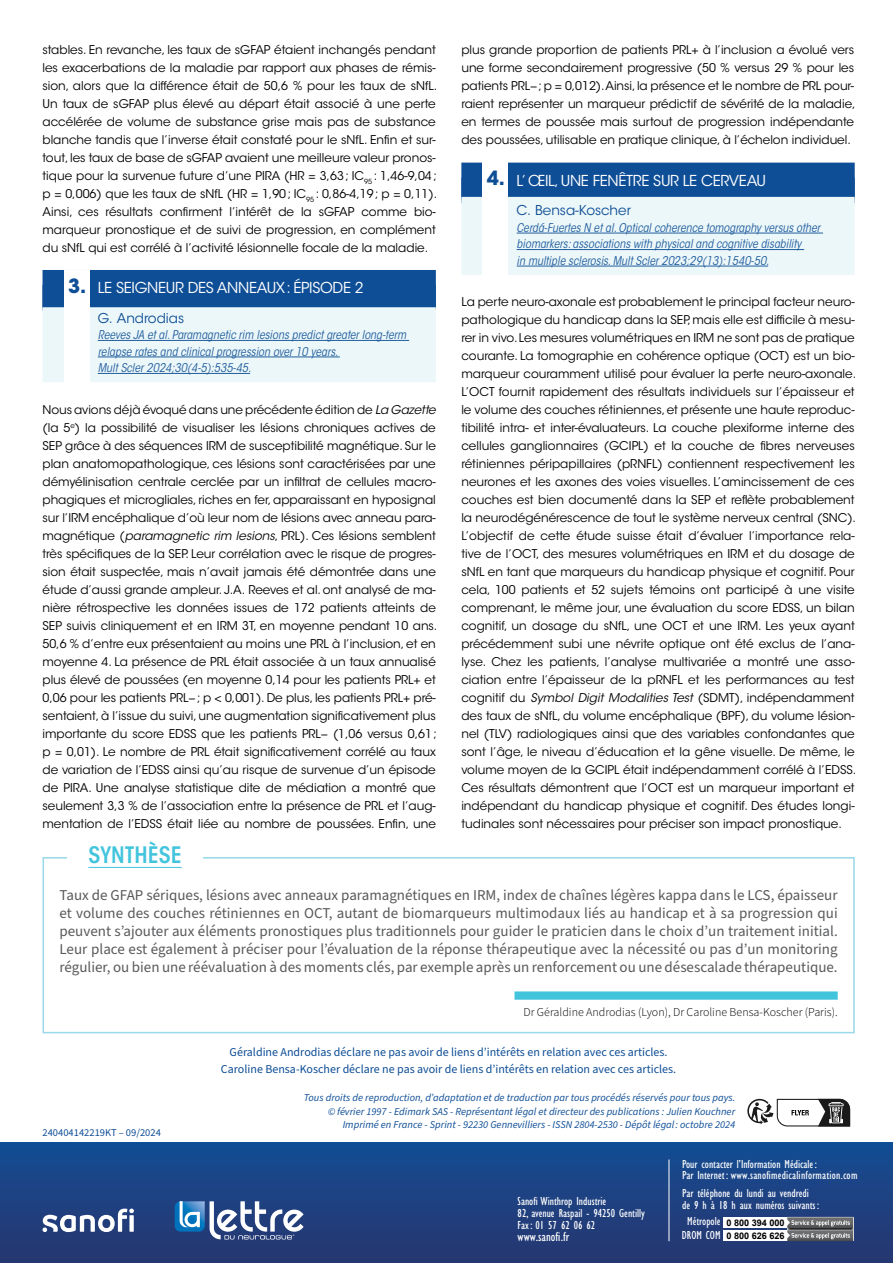
<style>
.page{position:relative;width:893px;height:1263px;background:#fff}
.page>*{position:absolute;margin:0;border:0;box-sizing:border-box;transform-origin:0 0}
.t1{font:600 condensed 22.5px "ITC Avant Garde Std";color:#42c4dd}
.t2{font:700 19.5px "ITC Avant Garde Std";color:#0e4e96}
.t3{font:15px/18px "Source Sans Pro";color:#58595b;text-align:justify}
.t4{font:15px "ITC Avant Garde Std";letter-spacing:-.02em;color:#fff}
.t5{font:13.5px "ITC Avant Garde Std";color:#0e4e96}
.t6{font:condensed 13.5px "Gill Sans Std";color:#fff}
.t7{font:12px/18px "ITC Avant Garde Std";color:#000}
.t8{font:italic condensed 12px/16.5px "ITC Avant Garde Std";color:#215e9e}
.t9{font:condensed 12px/12px "Gill Sans Std";color:#fff}
.t10{font:12px/16.5px "Source Sans Pro";color:#0e4e96;text-align:center}
.t11{font:300 12px "Source Sans Pro";color:#000}
.t12{font:italic 10.5px/13.5px "Source Sans Pro";color:#0e4e96;text-align:right}
.t13{font:10.5px "Source Sans Pro";color:#0e4e96}
.t14{font:700 9.15px/12.8px "Arial";color:#000}
.s1{font-style:italic}
</style>
<div class="page">
<div style="left:0;top:1143px;width:893px;height:120px;background:linear-gradient(to bottom,#144c93,#273770)"></div>
<hr style="left:669px;top:1159px;width:1px;height:82px;background:#fff">
<div style="left:724px;top:1217px;width:129px;height:11px;background:#fff"></div>
<div style="left:724px;top:1230px;width:129px;height:11px;background:#fff"></div>
<svg style="left:787px;top:1217px;width:66px;height:24px;background:#7b7c7e"></svg>
<svg style="left:175px;top:1201px;width:129px;height:38px"></svg>
<svg style="left:43px;top:1208px;width:91px;height:24px"></svg>
<svg style="left:747px;top:1099px;width:103px;height:27px"></svg>
<div style="left:43px;top:857px;width:812px;height:176px;border:2px solid #98d8e9"></div>
<div style="left:514px;top:991px;width:324px;height:9px;background:#42c4dd"></div>
<div style="left:67px;top:846px;width:136px;height:38px;background:#fff"></div>
<hr style="left:88px;top:867px;width:94px;height:1px;background:#42c4dd">
<div style="left:43px;top:270px;width:393px;height:40px;background:#0e4e96"></div>
<div style="left:43px;top:307px;width:393px;height:75px;background:#ecf7f9"></div>
<hr style="left:98px;top:340px;width:311px;height:1px;background:#215e9e">
<hr style="left:98px;top:357px;width:242px;height:1px;background:#215e9e">
<hr style="left:98px;top:373px;width:152px;height:1px;background:#215e9e">
<div style="left:64px;top:270px;width:25px;height:112px;background:#fff"></div>
<div style="left:461px;top:163px;width:394px;height:40px;background:#0e4e96"></div>
<div style="left:461px;top:197px;width:394px;height:78px;background:#ecf7f9"></div>
<hr style="left:517px;top:233px;width:306px;height:1px;background:#215e9e">
<hr style="left:517px;top:249px;width:287px;height:1px;background:#215e9e">
<hr style="left:517px;top:266px;width:251px;height:1px;background:#215e9e">
<div style="left:483px;top:162px;width:25px;height:113px;background:#fff"></div>
<p class="t7" style="left:43px;top:41px;width:396px">stables. En revanche, les taux de sGFAP étaient inchangés pendant les exacerbations de la maladie par rapport aux phases de rémis&shy;sion, alors que la différence était de 50,6 % pour les taux de sNfL.<br>Un taux de sGFAP plus élevé au départ était associé à une perte accélérée de volume de substance grise mais pas de substance blanche tandis que l’inverse était constaté pour le sNfL. Enfin et sur&shy;tout, les taux de base de sGFAP avaient une meilleure valeur pronos&shy;tique pour la survenue future d’une PIRA (HR = 3,63; IC<sub>95</sub> : 1,46-9,04; p = 0,006) que les taux de sNfL (HR = 1,90; IC<sub>95</sub> : 0,86-4,19; p = 0,11).<br>Ainsi, ces résultats confirment l’intérêt de la sGFAP comme bio&shy;marqueur pronostique et de suivi de progression, en complément du sNfL qui est corrélé à l’activité lésionnelle focale de la maladie.</p>
<h2 class="t2" style="left:68px;top:273px;width:20px">3.</h2>
<p class="t4" style="left:98px;top:279px;width:267px">LE SEIGNEUR DES ANNEAUX: ÉPISODE 2</p>
<p class="t5" style="left:98px;top:310px;width:88px">G. Androdias</p>
<p class="t8" style="left:98px;top:327px;width:310px">Reeves JA et al. Paramagnetic rim lesions predict greater long-term relapse rates and clinical progression over 10 years.<br>Mult Scler 2024;30(4-5):535-45.</p>
<p class="t7" style="left:43px;top:401px;width:396px">Nous avions déjà évoqué dans une précédente édition de <span class="s1">La Gazette </span>(la 5<sup>e</sup>) la possibilité de visualiser les lésions chroniques actives de SEP grâce à des séquences IRM de susceptibilité magnétique. Sur le plan anatomopathologique, ces lésions sont caractérisées par une démyélinisation centrale cerclée par un infiltrat de cellules macro&shy;phagiques et microgliales, riches en fer, apparaissant en hyposignal sur l’IRM encéphalique d’où leur nom de lésions avec anneau para&shy;magnétique (<span class="s1">paramagnetic rim lesions</span>, PRL). Ces lésions semblent très spécifiques de la SEP. Leur corrélation avec le risque de progres&shy;sion était suspectée, mais n’avait jamais été démontrée dans une étude d’aussi grande ampleur. J.A. Reeves et al. ont analysé de ma&shy;nière rétrospective les données issues de 172 patients atteints de SEP suivis cliniquement et en IRM 3T, en moyenne pendant 10 ans.<br>50,6 % d’entre eux présentaient au moins une PRL à l’inclusion, et en moyenne 4. La présence de PRL était associée à un taux annualisé plus élevé de poussées (en moyenne 0,14 pour les patients PRL+ et 0,06 pour les patients PRL−; p &lt; 0,001). De plus, les patients PRL+ pré&shy;sentaient, à l’issue du suivi, une augmentation significativement plus importante du score EDSS que les patients PRL− (1,06 versus 0,61; p = 0,01). Le nombre de PRL était significativement corrélé au taux de variation de l’EDSS ainsi qu’au risque de survenue d’un épisode de PIRA. Une analyse statistique dite de médiation a montré que seulement 3,3 % de l’association entre la présence de PRL et l’aug&shy;mentation de l’EDSS était liée au nombre de poussées. Enfin, une</p>
<h1 class="t1" style="left:88px;top:840px;width:95px">SYNTHÈSE</h1>
<p class="t7" style="left:461px;top:41px;width:396px">plus grande proportion de patients PRL+ à l’inclusion a évolué vers une forme secondairement progressive (50 % versus 29 % pour les patients PRL−; p = 0,012). Ainsi, la présence et le nombre de PRL pour&shy;raient représenter un marqueur prédictif de sévérité de la maladie, en termes de poussée mais surtout de progression indépendante des poussées, utilisable en pratique clinique, à l’échelon individuel.</p>
<h2 class="t2" style="left:487px;top:165px;width:20px">4.</h2>
<p class="t4" style="left:517px;top:172px;width:251px">L’ ŒIL, UNE FENÊTRE SUR LE CERVEAU</p>
<p class="t5" style="left:517px;top:202px;width:116px">C. Bensa-Koscher</p>
<p class="t8" style="left:517px;top:220px;width:305px">Cerdá-Fuertes N et al. Optical coherence tomography versus other biomarkers: associations with physical and cognitive disability<br>in multiple sclerosis. Mult Scler 2023;29(13):1540-50.</p>
<p class="t7" style="left:461px;top:293px;width:396px">La perte neuro-axonale est probablement le principal facteur neuro&shy;pathologique du handicap dans la SEP, mais elle est difficile à mesu&shy;rer in vivo. Les mesures volumétriques en IRM ne sont pas de pratique courante. La tomographie en cohérence optique (OCT) est un bio&shy;marqueur couramment utilisé pour évaluer la perte neuro-axonale.<br>L’OCT fournit rapidement des résultats individuels sur l’épaisseur et le volume des couches rétiniennes, et présente une haute reproduc&shy;tibilité intra- et inter-évaluateurs. La couche plexiforme interne des cellules ganglionnaires (GCIPL) et la couche de fibres nerveuses rétiniennes péripapillaires (pRNFL) contiennent respectivement les neurones et les axones des voies visuelles. L’amincissement de ces couches est bien documenté dans la SEP et reflète probablement la neurodégénérescence de tout le système nerveux central (SNC).<br>L’objectif de cette étude suisse était d’évaluer l’importance rela&shy;tive de l’OCT, des mesures volumétriques en IRM et du dosage de sNfL en tant que marqueurs du handicap physique et cognitif. Pour cela, 100 patients et 52 sujets témoins ont participé à une visite comprenant, le même jour, une évaluation du score EDSS, un bilan cognitif, un dosage du sNfL, une OCT et une IRM. Les yeux ayant précédemment subi une névrite optique ont été exclus de l’ana&shy;lyse. Chez les patients, l’analyse multivariée a montré une asso&shy;ciation entre l’épaisseur de la pRNFL et les performances au test cognitif du <span class="s1">Symbol Digit Modalities Test</span> (SDMT), indépendamment des taux de sNfL, du volume encéphalique (BPF), du volume lésion&shy;nel (TLV) radiologiques ainsi que des variables confondantes que sont l’âge, le niveau d’éducation et la gêne visuelle. De même, le volume moyen de la GCIPL était indépendamment corrélé à l’EDSS.<br>Ces résultats démontrent que l’OCT est un marqueur important et indépendant du handicap physique et cognitif. Des études longi&shy;tudinales sont nécessaires pour préciser son impact pronostique.</p>
<p class="t3" style="left:60px;top:887px;width:780px">Taux de GFAP sériques, lésions avec anneaux paramagnétiques en IRM, index de chaînes légères kappa dans le LCS, épaisseur et volume des couches rétiniennes en OCT, autant de biomarqueurs multimodaux liés au handicap et à sa progression qui peuvent s’ajouter aux éléments pronostiques plus traditionnels pour guider le praticien dans le choix d’un traitement initial.<br>Leur place est également à préciser pour l’évaluation de la réponse thérapeutique avec la nécessité ou pas d’un monitoring régulier, ou bien une réévaluation à des moments clés, par exemple après un renforcement ou une désescalade thérapeutique.</p>
<p class="t11" style="left:524px;top:1004px;width:316px">Dr Géraldine Androdias (Lyon), Dr Caroline Bensa-Koscher (Paris).</p>
<p class="t13" style="left:43px;top:1126px;width:120px">240404142219KT – 09/2024</p>
<p class="t10" style="left:221px;top:1044px;width:457px">Géraldine Androdias déclare ne pas avoir de liens d’intérêts en relation avec ces articles.<br>Caroline Bensa-Koscher déclare ne pas avoir de liens d’intérêts en relation avec ces articles.</p>
<p class="t12" style="left:304px;top:1091px;width:433px">Tous droits de reproduction, d’adaptation et de traduction par tous procédés réservés pour tous pays. © février 1997 - Edimark SAS - Représentant légal et directeur des publications : Julien Kouchner<br>Imprimé en France - Sprint - 92230 Gennevilliers - ISSN 2804-2530 - Dépôt légal : octobre 2024</p>
<p class="t9" style="left:518px;top:1195px;width:129px">Sanofi Winthrop Industrie<br>82, avenue Raspail - 94250 Gentilly<br>Fax: 01 57 62 06 62</p>
<p class="t6" style="left:518px;top:1229px;width:53px">www.sanofi.fr</p>
<p class="t9" style="left:682px;top:1158px;width:177px;line-height:11.2px">Pour contacter l’Information Médicale:<br>Par Internet: www.sanofimedicalinformation.com</p>
<p class="t9" style="left:682px;top:1214px;width:40px;line-height:13.5px;text-align:center">Métropole<br>DROM COM</p>
<p class="t14" style="left:726px;top:1217px;width:60px">0 800 394 000<br>0 800 626 626</p>
<p class="t9" style="left:682px;top:1187px;width:139px">Par téléphone du lundi au vendredi de 9 h à 18 h aux numéros suivants:</p>
</div>
